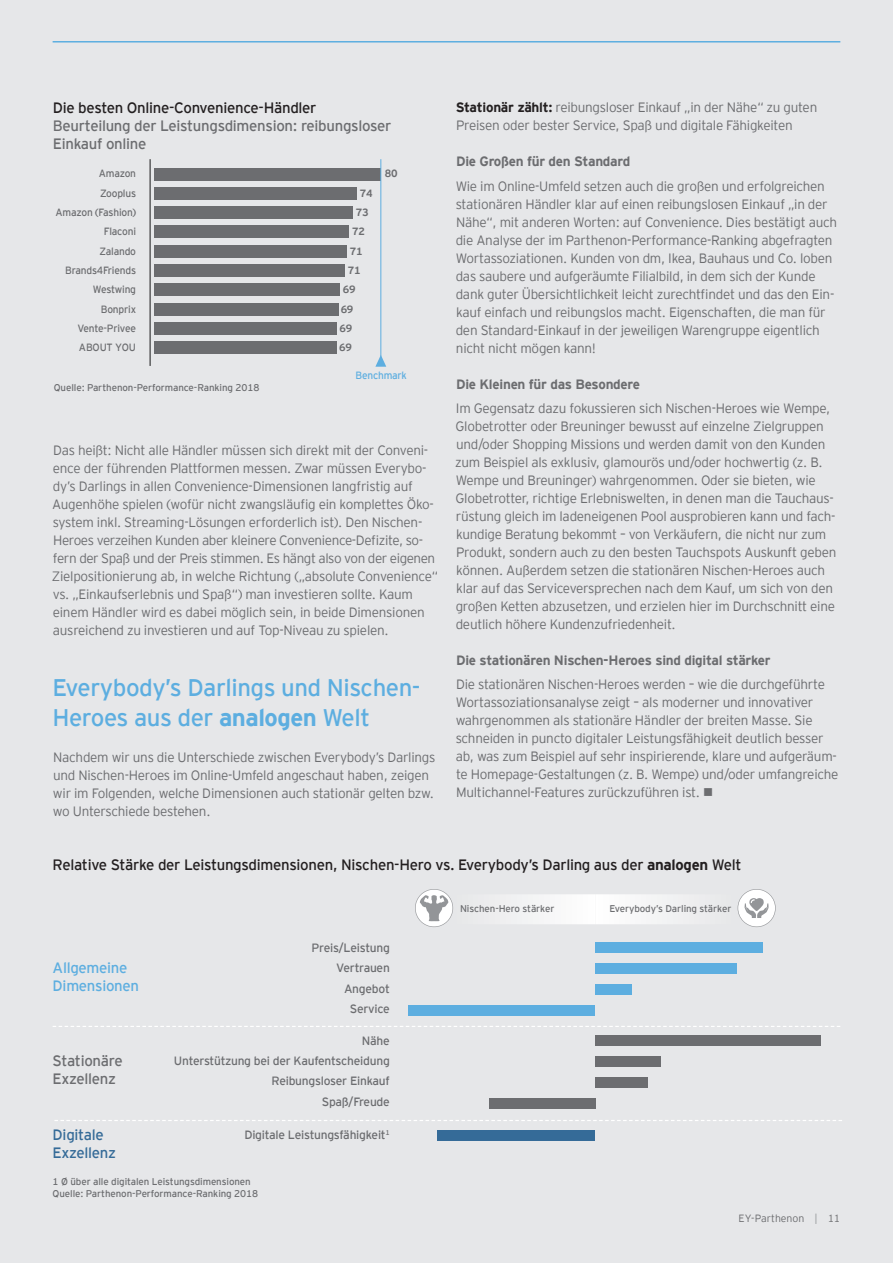
<style>
.page{position:relative;width:893px;height:1263px;background:#e6e7e9}
.page>*{position:absolute;margin:0;border:0;box-sizing:border-box;transform-origin:0 0}
.t1{font:24px/30px "EY Interstate";letter-spacing:-.02em;color:#5daee0}
.t2{font:15px "EY Interstate";letter-spacing:-.02em;color:#231f20}
.t3{font:15px/18px "EY Interstate";letter-spacing:-.02em;color:#6c6d70}
.t4{font:15px/18px "EY Interstate";letter-spacing:-.02em;color:#5daee0}
.t5{font:15px/18px "EY Interstate";letter-spacing:-.02em;color:#356b98}
.t6{font:300 13.5px/18px "EY Interstate";letter-spacing:-.02em;color:#6c6d70}
.t7{font:700 13.5px "EY Interstate";letter-spacing:-.02em;color:#6c6d70}
.t8{font:12px/20.4px "EY Interstate";letter-spacing:-.02em;color:#6c6d70;text-align:right}
.t9{font:10.5px "EY Interstate";letter-spacing:-.02em;color:#6c6d70}
.t10{font:700 10.5px "EY Interstate";letter-spacing:-.02em;color:#6c6d70}
.t11{font:300 10.5px "EY Interstate";color:#6c6d70}
.t12{font:10.5px "EY Interstate";letter-spacing:-.02em;color:#5daee0}
.t13{font:9.75px/12px "EY Interstate";letter-spacing:-.01em;color:#6c6d70}
.s1{font-weight:700}
.s2{font-weight:700;color:#231f20}
.s3{color:#939598}
</style>
<div class="page">
<hr style="left:53px;top:41px;width:787px;height:2px;background:#5daee0">
<hr style="left:149px;top:159px;width:2px;height:207px;background:#3e3e3f">
<div style="left:154px;top:168px;width:227px;height:12px;background:#6c6d70"></div>
<div style="left:154px;top:187px;width:203px;height:13px;background:#6c6d70"></div>
<div style="left:154px;top:206px;width:198px;height:13px;background:#6c6d70"></div>
<div style="left:154px;top:225px;width:195px;height:13px;background:#6c6d70"></div>
<div style="left:154px;top:245px;width:192px;height:13px;background:#6c6d70"></div>
<div style="left:154px;top:264px;width:191px;height:13px;background:#6c6d70"></div>
<div style="left:154px;top:283px;width:185px;height:13px;background:#6c6d70"></div>
<div style="left:154px;top:303px;width:185px;height:12px;background:#6c6d70"></div>
<div style="left:154px;top:322px;width:183px;height:13px;background:#6c6d70"></div>
<div style="left:154px;top:341px;width:183px;height:13px;background:#6c6d70"></div>
<hr style="left:380px;top:159px;width:1px;height:198px;background:#5daee0">
<svg style="left:375px;top:355px;width:11px;height:12px"></svg>
<svg style="left:53px;top:1026px;width:787px;height:1px"></svg>
<div style="left:595px;top:942px;width:168px;height:10px;background:#5daee0"></div>
<div style="left:595px;top:963px;width:142px;height:10px;background:#5daee0"></div>
<div style="left:595px;top:984px;width:37px;height:11px;background:#5daee0"></div>
<div style="left:408px;top:1005px;width:187px;height:11px;background:#5daee0"></div>
<div style="left:595px;top:1035px;width:226px;height:11px;background:#6c6d70"></div>
<div style="left:595px;top:1056px;width:66px;height:11px;background:#6c6d70"></div>
<div style="left:595px;top:1077px;width:53px;height:11px;background:#6c6d70"></div>
<div style="left:489px;top:1099px;width:106px;height:10px;background:#6c6d70"></div>
<div style="left:437px;top:1130px;width:158px;height:11px;background:#356b98"></div>
<svg style="left:54px;top:1120px;width:788px;height:1px"></svg>
<div style="left:595px;top:894px;width:136px;height:30px;background:#f2f3f4"></div>
<div style="left:455px;top:894px;width:140px;height:30px;background:#f2f3f4"></div>
<svg style="left:415px;top:889px;width:38px;height:38px"></svg>
<svg style="left:738px;top:889px;width:38px;height:38px"></svg>
<p class="t2" style="left:53px;top:97px;width:265px">Die besten Online-Convenience-Händler</p>
<p class="t3" style="left:53px;top:116px;width:340px">Beurteilung der Leistungsdimension: reibungsloser<br>Einkauf online</p>
<p class="t9" style="left:99px;top:166px;width:39px">Amazon</p>
<p class="t10" style="left:385px;top:166px;width:14px">80</p>
<p class="t9" style="left:100px;top:186px;width:38px">Zooplus</p>
<p class="t10" style="left:360px;top:185px;width:14px">74</p>
<p class="t9" style="left:56px;top:205px;width:82px">Amazon (Fashion)</p>
<p class="t10" style="left:356px;top:205px;width:14px">73</p>
<p class="t9" style="left:104px;top:224px;width:34px">Flaconi</p>
<p class="t10" style="left:352px;top:224px;width:14px">72</p>
<p class="t9" style="left:100px;top:243px;width:38px">Zalando</p>
<p class="t10" style="left:350px;top:243px;width:14px">71</p>
<p class="t9" style="left:65px;top:263px;width:72px">Brands4Friends</p>
<p class="t10" style="left:348px;top:263px;width:14px">71</p>
<p class="t9" style="left:93px;top:282px;width:45px">Westwing</p>
<p class="t10" style="left:343px;top:282px;width:14px">69</p>
<p class="t9" style="left:101px;top:301px;width:37px">Bonprix</p>
<p class="t10" style="left:341px;top:301px;width:14px">69</p>
<p class="t9" style="left:77px;top:321px;width:60px">Vente-Privee</p>
<p class="t10" style="left:340px;top:320px;width:14px">69</p>
<p class="t9" style="left:79px;top:340px;width:59px">ABOUT YOU</p>
<p class="t10" style="left:339px;top:340px;width:14px">69</p>
<p class="t13" style="left:54px;top:381px;width:207px">Quelle: Parthenon-Performance-Ranking 2018</p>
<p class="t12" style="left:355px;top:368px;width:53px">Benchmark</p>
<p class="t6" style="left:52px;top:441px;width:388px">Das heißt: Nicht alle Händler müssen sich direkt mit der Conveni&shy;ence der führenden Plattformen messen. Zwar müssen Everybo&shy;dy’s Darlings in allen Convenience-Dimensionen langfristig auf Augenhöhe spielen (wofür nicht zwangsläufig ein komplettes Öko&shy;system inkl. Streaming-Lösungen erforderlich ist). Den Nischen-Heroes verzeihen Kunden aber kleinere Convenience-Defizite, so&shy;fern der Spaß und der Preis stimmen. Es hängt also von der eigenen Zielpositionierung ab, in welche Richtung („absolute Convenience“ vs. „Einkaufserlebnis und Spaß“) man investieren sollte. Kaum einem Händler wird es dabei möglich sein, in beide Dimensionen ausreichend zu investieren und auf Top-Niveau zu spielen.</p>
<h1 class="t1" style="left:52px;top:671px;width:370px">Everybody’s Darlings und Nischen-<br>Heroes aus der <span class="s1">analogen</span> Welt</h1>
<p class="t6" style="left:53px;top:747px;width:384px">Nachdem wir uns die Unterschiede zwischen Everybody’s Darlings und Nischen-Heroes im Online-Umfeld angeschaut haben, zeigen wir im Folgenden, welche Dimensionen auch stationär gelten bzw. wo Unterschiede bestehen.</p>
<p class="t6" style="left:456px;top:97px;width:363px"><span class="s2">Stationär zählt:</span> reibungsloser Einkauf „in der Nähe“ zu guten<br>Preisen oder bester Service, Spaß und digitale Fähigkeiten</p>
<p class="t7" style="left:456px;top:152px;width:176px">Die Großen für den Standard</p>
<p class="t6" style="left:456px;top:176px;width:383px">Wie im Online-Umfeld setzen auch die großen und erfolgreichen stationären Händler klar auf einen reibungslosen Einkauf „in der Nähe“, mit anderen Worten: auf Convenience. Dies bestätigt auch die Analyse der im Parthenon-Performance-Ranking abgefragten Wortassoziationen. Kunden von dm, Ikea, Bauhaus und Co. loben das saubere und aufgeräumte Filialbild, in dem sich der Kunde dank guter Übersichtlichkeit leicht zurechtfindet und das den Ein&shy;kauf einfach und reibungslos macht. Eigenschaften, die man für den Standard-Einkauf in der jeweiligen Warengruppe eigentlich nicht nicht mögen kann!</p>
<p class="t7" style="left:456px;top:374px;width:186px">Die Kleinen für das Besondere</p>
<p class="t6" style="left:455px;top:398px;width:383px">Im Gegensatz dazu fokussieren sich Nischen-Heroes wie Wempe, Globetrotter oder Breuninger bewusst auf einzelne Zielgruppen und/oder Shopping Missions und werden damit von den Kunden zum Beispiel als exklusiv, glamourös und/oder hochwertig (z. B.<br>Wempe und Breuninger) wahrgenommen. Oder sie bieten, wie Globetrotter, richtige Erlebniswelten, in denen man die Tauchaus&shy;rüstung gleich im ladeneigenen Pool ausprobieren kann und fach&shy;kundige Beratung bekommt – von Verkäufern, die nicht nur zum Produkt, sondern auch zu den besten Tauchspots Auskunft geben können. Außerdem setzen die stationären Nischen-Heroes auch klar auf das Serviceversprechen nach dem Kauf, um sich von den großen Ketten abzusetzen, und erzielen hier im Durchschnitt eine deutlich höhere Kundenzufriedenheit.</p>
<p class="t7" style="left:456px;top:650px;width:316px">Die stationären Nischen-Heroes sind digital stärker</p>
<p class="t6" style="left:456px;top:675px;width:384px">Die stationären Nischen-Heroes werden – wie die durchgeführte Wortassoziationsanalyse zeigt – als moderner und innovativer wahrgenommen als stationäre Händler der breiten Masse. Sie schneiden in puncto digitaler Leistungsfähigkeit deutlich besser ab, was zum Beispiel auf sehr inspirierende, klare und aufgeräum&shy;te Homepage-Gestaltungen (z. B. Wempe) und/oder umfangreiche Multichannel-Features zurückzuführen ist. ■</p>
<p class="t2" style="left:53px;top:854px;width:690px">Relative Stärke der Leistungsdimensionen, Nischen-Hero vs. Everybody’s Darling aus der <span class="s1">analogen</span> Welt</p>
<p class="t4" style="left:53px;top:958px;width:88px">Allgemeine<br>Dimensionen</p>
<p class="t3" style="left:53px;top:1051px;width:72px">Stationäre<br>Exzellenz</p>
<p class="t5" style="left:53px;top:1125px;width:65px">Digitale<br>Exzellenz</p>
<p class="t8" style="left:312px;top:937px;width:80px">Preis/Leistung<br>Vertrauen<br>Angebot<br>Service</p>
<p class="t8" style="left:174px;top:1029px;width:217px">Nähe<br>Unterstützung bei der Kaufentscheidung<br>Reibungsloser Einkauf<br>Spaß/Freude</p>
<p class="t8" style="left:244px;top:1124px;width:147px">Digitale Leistungsfähigkeit<sup>1</sup></p>
<p class="t13" style="left:53px;top:1175px;width:207px">1 Ø über alle digitalen Leistungsdimensionen<br>Quelle: Parthenon-Performance-Ranking 2018</p>
<p class="t13" style="left:460px;top:901px;width:96px">Nischen-Hero stärker</p>
<p class="t13" style="left:609px;top:901px;width:124px">Everybody’s Darling stärker</p>
<p class="t11" style="left:739px;top:1211px;width:103px">EY-Parthenon <span class="s3">|</span> 11</p>
</div>
